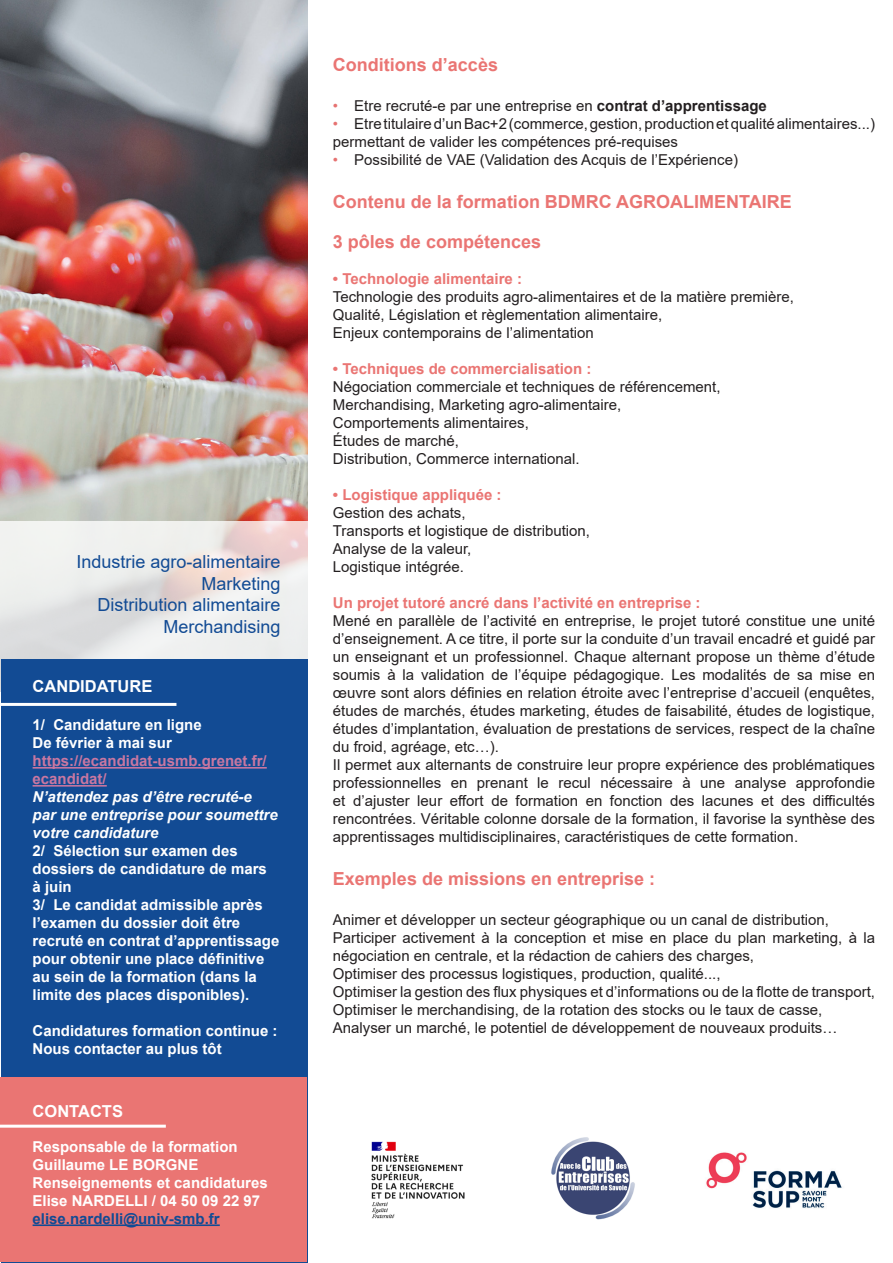
<style>
.page{position:relative;width:893px;height:1263px;background:#fff}
.page>*{position:absolute;margin:0;border:0;box-sizing:border-box;transform-origin:0 0}
.t1{font:700 18px "Arial";color:#ea7573}
.t2{font:18px/21.6px "Arial";color:#124b94;text-align:right}
.t3{font:700 16.5px "Arial";color:#fff}
.t4{font:15px/18px "Arial";color:#231f20}
.t5{font:700 15px/18px "Arial";color:#fff}
.t6{font:700 15px "Arial";color:#ea7573}
.t7{font:700 15px/18px "Arial";color:#c977a1}
.s1{color:#fff}
.s2{font-style:italic}
.s3{color:#124b94}
.s4{color:#e67271}
.s5{font-weight:700}
</style>
<div class="page">
<img style="left:0;top:0;width:308px;height:692px">
<svg style="left:1px;top:521px;width:307px;height:138px;fill:#eeeeed"></svg>
<div style="left:1px;top:659px;width:307px;height:603px;background:#124b94"></div>
<hr style="left:33px;top:767px;width:234px;height:2px;background:#c977a1">
<hr style="left:33px;top:785px;width:74px;height:2px;background:#c977a1">
<hr style="left:0;top:703px;width:176px;height:3px;background:#fff">
<div style="left:0;top:1076px;width:307px;height:185px;background:#ea7573"></div>
<hr style="left:0;top:1125px;width:166px;height:3px;background:#fff">
<hr style="left:33px;top:1224px;width:187px;height:2px;background:#124b94">
<img style="left:706px;top:1152px;width:136px;height:56px">
<img style="left:551px;top:1137px;width:84px;height:83px">
<img style="left:371px;top:1141px;width:94px;height:78px">
<p class="t2" style="left:77px;top:551px;width:206px">Industrie agro-alimentaire</p>
<p class="t2" style="left:98px;top:572px;width:185px">Marketing<br>Distribution alimentaire</p>
<p class="t2" style="left:164px;top:616px;width:119px">Merchandising</p>
<p class="t3" style="left:33px;top:675px;width:121px">CANDIDATURE</p>
<p class="t7" style="left:33px;top:716px;width:236px"><span class="s1">1/ Candidature en ligne<br>De février à mai sur </span>https://ecandidat-usmb.grenet.fr/ ecandidat/</p>
<p class="t5" style="left:33px;top:788px;width:248px"><span class="s2">N’attendez pas d’être recruté-e<br>par une entreprise pour soumettre votre candidature<br></span>2/ Sélection sur examen des dossiers de candidature de mars<br>à juin<br>3/ Le candidat admissible après l’examen du dossier doit être recruté en contrat d’apprentissage pour obtenir une place définitive au sein de la formation (dans la limite des places disponibles).</p>
<p class="t5" style="left:33px;top:1022px;width:247px">Candidatures formation continue :<br>Nous contacter au plus tôt</p>
<p class="t3" style="left:33px;top:1099px;width:92px">CONTACTS</p>
<p class="t5" style="left:33px;top:1137px;width:207px">Responsable de la formation</p>
<p class="t5" style="left:33px;top:1155px;width:167px">Guillaume LE BORGNE</p>
<p class="t5" style="left:33px;top:1173px;width:237px">Renseignements et candidatures<br>Elise NARDELLI / 04 50 09 22 97 <span class="s3">elise.nardelli@univ-smb.fr</span></p>
<p class="t1" style="left:333px;top:52px;width:167px">Conditions d’accès</p>
<p class="t4" style="left:333px;top:97px;width:435px"><span class="s4">•</span> Etre recruté-e par une entreprise en <span class="s5">contrat d’apprentissage</span></p>
<p class="t4" style="left:333px;top:115px;width:544px"><span class="s4">•</span> Etre titulaire d’un Bac+2 (commerce, gestion, production et qualité alimentaires...) permettant de valider les compétences pré-requises</p>
<p class="t4" style="left:333px;top:151px;width:407px"><span class="s4">•</span> Possibilité de VAE (Validation des Acquis de l’Expérience)</p>
<p class="t1" style="left:333px;top:189px;width:460px">Contenu de la formation BDMRC AGROALIMENTAIRE</p>
<p class="t1" style="left:333px;top:229px;width:210px">3 pôles de compétences</p>
<p class="t6" style="left:333px;top:268px;width:191px">• Technologie alimentaire :</p>
<p class="t4" style="left:333px;top:287px;width:463px">Technologie des produits agro-alimentaires et de la matière première,</p>
<p class="t4" style="left:333px;top:305px;width:331px">Qualité, Législation et règlementation alimentaire,</p>
<p class="t4" style="left:333px;top:323px;width:262px">Enjeux contemporains de l’alimentation</p>
<p class="t6" style="left:333px;top:358px;width:260px">• Techniques de commercialisation :</p>
<p class="t4" style="left:333px;top:377px;width:389px">Négociation commerciale et techniques de référencement,</p>
<p class="t4" style="left:333px;top:395px;width:290px">Merchandising, Marketing agro-alimentaire,</p>
<p class="t4" style="left:333px;top:413px;width:197px">Comportements alimentaires,</p>
<p class="t4" style="left:333px;top:431px;width:127px">Études de marché,</p>
<p class="t4" style="left:333px;top:449px;width:248px">Distribution, Commerce international.</p>
<p class="t6" style="left:333px;top:484px;width:170px">• Logistique appliquée :</p>
<p class="t4" style="left:333px;top:503px;width:134px">Gestion des achats,</p>
<p class="t4" style="left:333px;top:521px;width:259px">Transports et logistique de distribution,</p>
<p class="t4" style="left:333px;top:539px;width:140px">Analyse de la valeur,</p>
<p class="t4" style="left:333px;top:557px;width:132px">Logistique intégrée.</p>
<p class="t6" style="left:333px;top:592px;width:369px">Un projet tutoré ancré dans l’activité en entreprise :</p>
<p class="t4" style="left:333px;top:611px;width:544px;text-align:justify">Mené en parallèle de l’activité en entreprise, le projet tutoré constitue une unité d’enseignement. A ce titre, il porte sur la conduite d’un travail encadré et guidé par un enseignant et un professionnel. Chaque alternant propose un thème d’étude soumis à la validation de l’équipe pédagogique. Les modalités de sa mise en œuvre sont alors définies en relation étroite avec l’entreprise d’accueil (enquêtes, études de marchés, études marketing, études de faisabilité, études de logistique, études d’implantation, évaluation de prestations de services, respect de la chaîne du froid, agréage, etc…).</p>
<p class="t4" style="left:333px;top:755px;width:544px;text-align:justify">Il permet aux alternants de construire leur propre expérience des problématiques professionnelles en prenant le recul nécessaire à une analyse approfondie et d’ajuster leur effort de formation en fonction des lacunes et des difficultés rencontrées. Véritable colonne dorsale de la formation, il favorise la synthèse des apprentissages multidisciplinaires, caractéristiques de cette formation.</p>
<p class="t1" style="left:333px;top:866px;width:324px">Exemples de missions en entreprise :</p>
<p class="t4" style="left:333px;top:910px;width:498px">Animer et développer un secteur géographique ou un canal de distribution,</p>
<p class="t4" style="left:333px;top:928px;width:544px">Participer activement à la conception et mise en place du plan marketing, à la négociation en centrale, et la rédaction de cahiers des charges,</p>
<p class="t4" style="left:333px;top:964px;width:389px">Optimiser des processus logistiques, production, qualité...,</p>
<p class="t4" style="left:333px;top:982px;width:544px">Optimiser la gestion des flux physiques et d’informations ou de la flotte de transport,</p>
<p class="t4" style="left:333px;top:1000px;width:491px">Optimiser le merchandising, de la rotation des stocks ou le taux de casse,</p>
<p class="t4" style="left:333px;top:1018px;width:506px">Analyser un marché, le potentiel de développement de nouveaux produits…</p>
</div>
